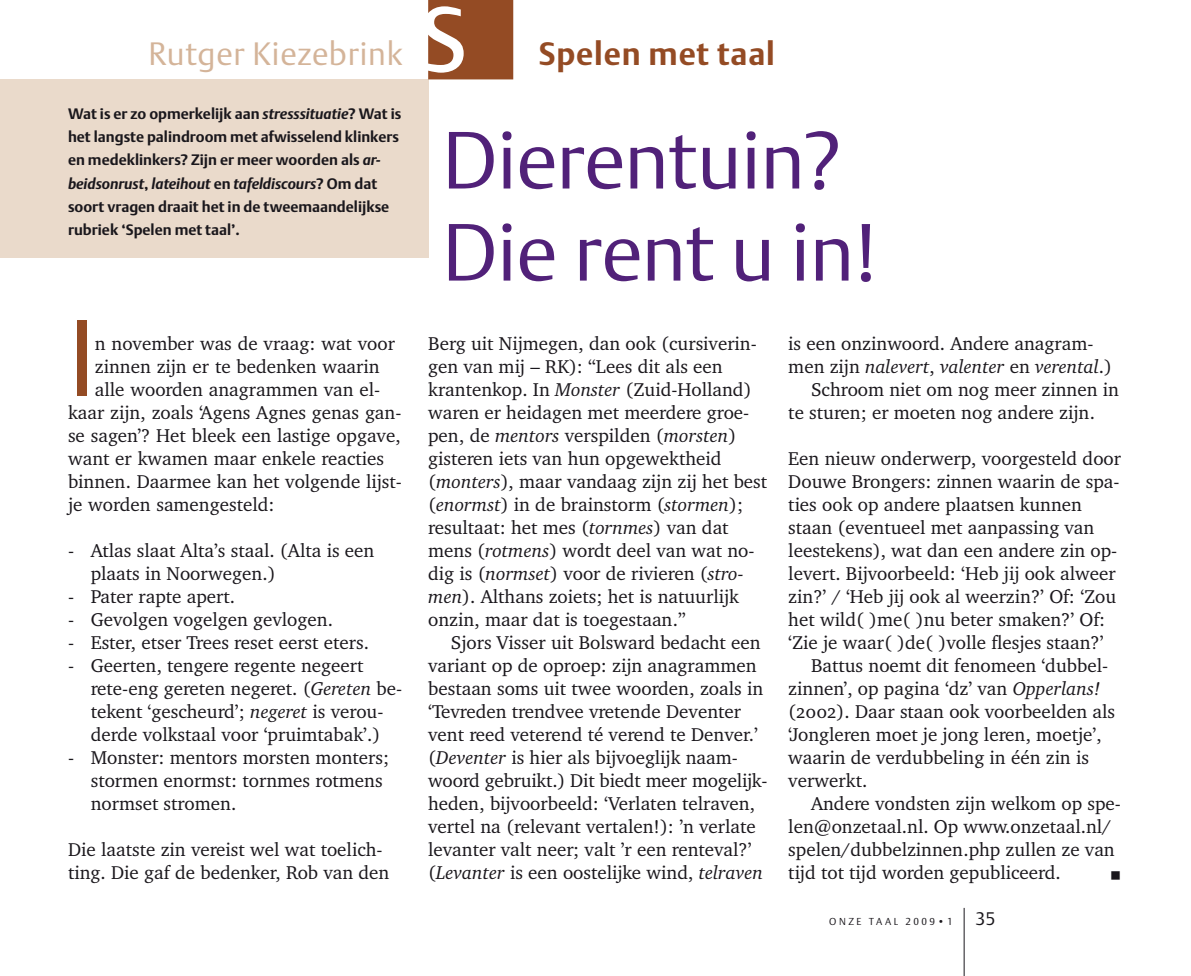
<style>
.page{position:relative;width:1191px;height:976px;background:#fff}
.page>*{position:absolute;margin:0;border:0;box-sizing:border-box;transform-origin:0 0}
.t1{font:106.4px "DTL Argo ST Light";color:#944b24}
.t2{font:80px/92px "DTL Argo ST Light";color:#512179}
.t3{font:32px "DTL Argo ST Light";letter-spacing:.025em;color:#d4b499}
.t4{font:700 32px "DTL Argo ST";letter-spacing:.025em;color:#944b24}
.t5{font:19px/23px "Charter IT Cby BT";color:#1a171c}
.t6{font:italic 19px "Charter IT Cby BT";color:#1a171c}
.t7{font:18px "DTL Argo T Light";color:#1a171c}
.t8{font:700 15px/23px "DTL Argo T";color:#1a171c}
.t9{font:10px "DTL Argo T Light";letter-spacing:.25em;color:#1a171c}
.s1{font-style:italic}
.s2{font-style:normal}
.s3{font-family:"Charter IT Cby BT Small Cap"}
</style>
<div class="page">
<hr style="left:963px;top:907px;width:1px;height:68px;background:#1a171c">
<div style="left:0;top:79px;width:428px;height:178px;background:#eadacb"></div>
<svg style="left:428px;top:0;width:85px;height:79px;background:#a46746"></svg>
<h3 class="t3" style="left:148px;top:34px;width:256px">Rutger Kiezebrink</h3>
<h3 class="t4" style="left:539px;top:34px;width:238px">Spelen met taal</h3>
<p class="t8" style="left:68px;top:102px;width:335px">Wat is er zo opmerkelijk aan <span class="s1">stresssituatie</span>? Wat is het langste palindroom met afwisselend klinkers en medeklinkers? Zijn er meer woorden als <span class="s1">ar&shy;beidsonrust</span>, <span class="s1">lateihout</span> en <span class="s1">tafeldiscours</span>? O m dat soort vragen draait het in de tweemaandelijkse rubriek ‘Spelen met taal’.</p>
<h1 class="t1" style="left:68px;top:294px;width:28px">I</h1>
<p class="t5" style="left:95px;top:331px;width:301px">n november was de vraag: wat voor</p>
<p class="t5" style="left:95px;top:354px;width:286px">zinnen zijn er te bedenken waarin</p>
<p class="t5" style="left:95px;top:377px;width:287px">alle woorden anagrammen van el-</p>
<p class="t5" style="left:68px;top:400px;width:335px">kaar zijn, zoals ‘Agens Agnes genas gan-</p>
<p class="t5" style="left:68px;top:423px;width:334px">se sagen’? Het bleek een lastige opgave,</p>
<p class="t5" style="left:68px;top:446px;width:318px">want er kwamen maar enkele reacties</p>
<p class="t5" style="left:68px;top:469px;width:335px">binnen. Daarmee kan het volgende lijst-</p>
<p class="t5" style="left:68px;top:492px;width:208px">je worden samengesteld:</p>
<p class="t5" style="left:91px;top:538px;width:285px;text-indent:-23px">- Atlas slaat Alta’s staal. (Alta is een plaats in Noorwegen.)</p>
<p class="t5" style="left:68px;top:584px;width:169px">- Pater rapte apert.</p>
<p class="t5" style="left:68px;top:607px;width:267px">- Gevolgen vogelgen gevlogen.</p>
<p class="t5" style="left:68px;top:630px;width:302px">- Ester, etser Trees reset eerst eters.</p>
<p class="t5" style="left:91px;top:653px;width:313px;text-indent:-23px">- Geerten, tengere regente negeert rete-eng gereten negeret. (<span class="s1">Gereten</span> be&shy;tekent ‘gescheurd’; <span class="s1">negeret</span> is verou&shy;derde volkstaal voor ‘pruimtabak’.)</p>
<p class="t5" style="left:91px;top:745px;width:300px;text-indent:-23px">- Monster: mentors morsten monters; stormen enormst: tornmes rotmens normset stromen.</p>
<p class="t5" style="left:68px;top:837px;width:323px">Die laatste zin vereist wel wat toelich&shy;ting. Die gaf de bedenker, Rob van den</p>
<h2 class="t2" style="left:442px;top:113px;width:436px">Dierentuin?<br>Die rent u in!</h2>
<p class="t5" style="left:428px;top:331px;width:340px">Berg uit Nijmegen, dan ook (cursiverin&shy;gen van mij – RK): “Lees dit als een krantenkop. In <span class="s1">Monster</span> (Zuid-Holland) waren er heidagen met meerdere groe&shy;pen, de <span class="s1">mentors</span> verspilden (<span class="s1">morsten</span>) gisteren iets van hun opgewektheid (<span class="s1">monters</span>), maar vandaag zijn zij het best (<span class="s1">enormst</span>) in de brainstorm (<span class="s1">stormen</span>); resultaat: het mes (<span class="s1">tornmes</span>) van dat mens (<span class="s1">rotmens</span>) wordt deel van wat no&shy;dig is (<span class="s1">normset</span>) voor de rivieren (<span class="s1">stro&shy;men</span>). Althans zoiets; het is natuurlijk onzin, maar dat is toegestaan.”</p>
<p class="t5" style="left:428px;top:630px;width:341px;text-indent:23px">Sjors Visser uit Bolsward bedacht een variant op de oproep: zijn anagrammen bestaan soms uit twee woorden, zoals in ‘Tevreden trendvee vretende Deventer vent reed veterend té verend te Denver.’ (<span class="s1">Deventer</span> is hier als bijvoeglijk naam&shy;woord gebruikt.) Dit biedt meer mogelijk&shy;heden, bijvoorbeeld: ‘Verlaten telraven, vertel na (relevant vertalen!): ’n verlate levanter valt neer; valt ’r een renteval?’ (<span class="s1">Levanter</span> is een oostelijke wind, <span class="s1">telraven</span></p>
<p class="t5" style="left:788px;top:331px;width:307px">is een onzinwoord. Andere anagram-</p>
<p class="t6" style="left:788px;top:354px;width:325px"><span class="s2">men zijn</span> nalevert<span class="s2">,</span> valenter <span class="s2">en</span> verental<span class="s2">.)</span></p>
<p class="t5" style="left:811px;top:377px;width:309px">Schroom niet om nog meer zinnen in</p>
<p class="t5" style="left:788px;top:400px;width:308px">te sturen; er moeten nog andere zijn.</p>
<p class="t5" style="left:788px;top:446px;width:334px">Een nieuw onderwerp, voorgesteld door</p>
<p class="t5" style="left:788px;top:469px;width:333px">Douwe Brongers: zinnen waarin de spa-</p>
<p class="t5" style="left:788px;top:492px;width:295px">ties ook op andere plaatsen kunnen</p>
<p class="t5" style="left:788px;top:515px;width:307px">staan (eventueel met aanpassing van</p>
<p class="t5" style="left:788px;top:538px;width:330px">leestekens), wat dan een andere zin op-</p>
<p class="t5" style="left:788px;top:561px;width:329px">levert. Bijvoorbeeld: ‘Heb jij ook alweer</p>
<p class="t5" style="left:788px;top:584px;width:329px">zin?’ / ‘Heb jij ook al weerzin?’ Of: ‘Zou</p>
<p class="t5" style="left:788px;top:607px;width:318px">het wild( )me( )nu beter smaken?’ Of:</p>
<p class="t5" style="left:788px;top:630px;width:317px">‘Zie je waar( )de( )volle flesjes staan?’</p>
<p class="t5" style="left:811px;top:653px;width:298px">Battus noemt dit fenomeen ‘dubbel-</p>
<p class="t5" style="left:788px;top:676px;width:314px">zinnen’, op pagina ‘dz’ van <span class="s1">Opperlans!</span></p>
<p class="t5" style="left:788px;top:699px;width:328px">(<span class="s3">2002</span>). Daar staan ook voorbeelden als</p>
<p class="t5" style="left:788px;top:722px;width:315px">‘Jongleren moet je jong leren, moetje’,</p>
<p class="t5" style="left:788px;top:745px;width:302px">waarin de verdubbeling in één zin is</p>
<p class="t5" style="left:788px;top:768px;width:81px">verwerkt.</p>
<p class="t5" style="left:811px;top:791px;width:311px">Andere vondsten zijn welkom op spe-</p>
<p class="t5" style="left:788px;top:814px;width:324px">len@onzetaal.nl. Op www.onzetaal.nl/</p>
<p class="t5" style="left:788px;top:837px;width:328px">spelen/dubbelzinnen.php zullen ze van</p>
<p class="t5" style="left:788px;top:860px;width:274px">tijd tot tijd worden gepubliceerd.</p>
<p class="t9" style="left:829px;top:915px;width:125px">ONZE TAAL 2009•1</p>
<p class="t7" style="left:975px;top:907px;width:19px">35</p>
</div>
